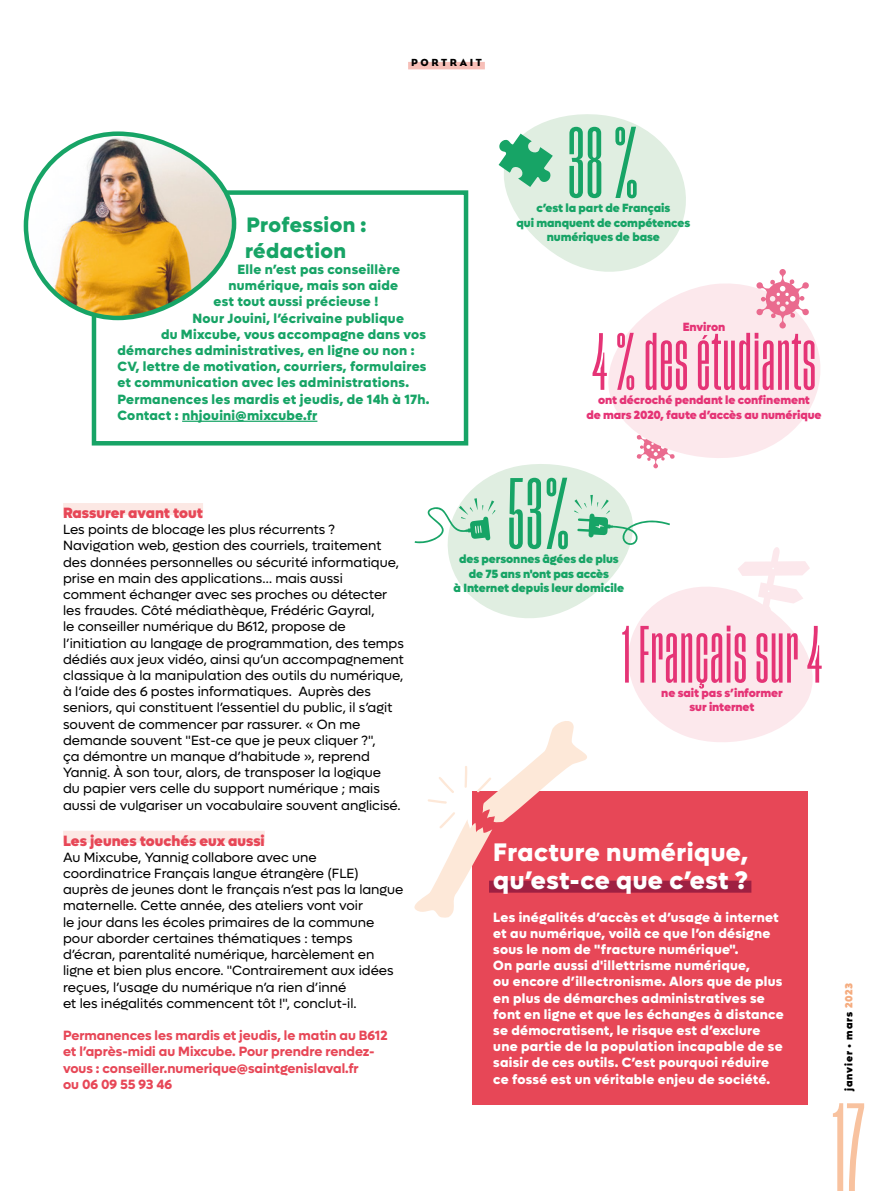
<style>
.page{position:relative;width:893px;height:1191px;background:#fff}
.page>*{position:absolute;margin:0;border:0;box-sizing:border-box;transform-origin:0 0}
.t1{font:500 93.9px "Tusker Grotesk 2500";color:#f8c29f}
.Texte-courant-regula{font:500 75px "Tusker Grotesk 2500";color:#17a466}
.Texte-courant-regula-2{font:500 60px "Tusker Grotesk 2500";letter-spacing:.02em;color:#e53476}
.Chapo-souligné{font:800 25.5px/28.5px "Lufga";letter-spacing:.02em;color:#fff}
.Texte-courant-regula-3{font:800 21px/25.2px "Lufga";letter-spacing:.02em;color:#17a466}
.Soustitre{font:900 15px "Lufga";color:#e74757}
.Texte-courant-regula-4{font:13.5px/16.2px "Lufga";color:#000}
.Chapo-souligné-2{font:800 13.5px/16.2px "Lufga";letter-spacing:.02em;color:#fff}
.Texte-courant-regula-5{font:800 13.5px "Lufga";letter-spacing:.02em;color:#17a466}
.Texte-courant-regula-6{font:700 13.5px/16.2px "Lufga";color:#e74757}
.Texte-courant-regula-7{font:900 12px/14.4px "Lufga";letter-spacing:-.005em;color:#17a466;text-align:center}
.Texte-courant-regula-8{font:900 12px/14.4px "Lufga";letter-spacing:-.005em;color:#e53476;text-align:center}
.t2{font:900 10.5px "Lufga";letter-spacing:.08em;color:#000}
.t3{font:10.5px "Eagle";letter-spacing:.25em;color:#000}
.s1{color:#f5ac7f}
</style>
<div class="page">
<div style="left:472px;top:791px;width:336px;height:314px;background:#e74757"></div>
<hr style="left:182px;top:420px;width:135px;height:2px;background:#17a466">
<div style="left:92px;top:190px;width:376px;height:255px;border:4px solid #17a466"></div>
<img style="left:26px;top:134px;width:208px;height:184px;border-radius:91px">
<div style="left:24px;top:131px;width:212px;height:189px;border:4px solid #17a466;border-radius:91px"></div>
<div style="left:63px;top:503px;width:140px;height:12px;background:#fce8e4"></div>
<div style="left:63px;top:830px;width:202px;height:12px;background:#fce8e4"></div>
<svg style="left:409px;top:114px;width:411px;height:804px"></svg>
<div style="left:408px;top:62px;width:77px;height:7px;background:#f7bfb8"></div>
<p class="t3" style="left:411px;top:56px;width:72px">PORTRAIT</p>
<p class="Texte-courant-regula-3" style="left:245px;top:213px;width:123px">Profession : rédaction</p>
<p class="Texte-courant-regula-5" style="left:237px;top:261px;width:164px">Elle n’est pas conseillère</p>
<p class="Texte-courant-regula-5" style="left:228px;top:277px;width:171px">numérique, mais son aide</p>
<p class="Texte-courant-regula-5" style="left:213px;top:293px;width:166px">est tout aussi précieuse !</p>
<p class="Texte-courant-regula-5" style="left:192px;top:310px;width:213px">Nour Jouini, l’écrivaine publique</p>
<p class="Texte-courant-regula-5" style="left:161px;top:326px;width:266px">du Mixcube, vous accompagne dans vos</p>
<p class="Texte-courant-regula-5" style="left:117px;top:342px;width:299px">démarches administratives, en ligne ou non :</p>
<p class="Texte-courant-regula-5" style="left:117px;top:358px;width:310px">CV, lettre de motivation, courriers, formulaires</p>
<p class="Texte-courant-regula-5" style="left:117px;top:374px;width:293px">et communication avec les administrations.</p>
<p class="Texte-courant-regula-5" style="left:117px;top:391px;width:313px">Permanences les mardis et jeudis, de 14h à 17h.</p>
<p class="Texte-courant-regula-5" style="left:117px;top:407px;width:201px">Contact : nhjouini@mixcube.fr</p>
<p class="Soustitre" style="left:63px;top:503px;width:141px">Rassurer avant tout</p>
<p class="Texte-courant-regula-4" style="left:63px;top:521px;width:342px">Les points de blocage les plus récurrents ?<br>Navigation web, gestion des courriels, traitement des données personnelles ou sécurité informatique, prise en main des applications… mais aussi comment échanger avec ses proches ou détecter les fraudes. Côté médiathèque, Frédéric Gayral,<br>le conseiller numérique du B612, propose de l’initiation au langage de programmation, des temps dédiés aux jeux vidéo, ainsi qu’un accompagnement classique à la manipulation des outils du numérique, à l’aide des 6 postes informatiques. Auprès des seniors, qui constituent l’essentiel du public, il s’agit souvent de commencer par rassurer. « On me demande souvent "Est-ce que je peux cliquer ?",<br>ça démontre un manque d’habitude », reprend Yannig. À son tour, alors, de transposer la logique<br>du papier vers celle du support numérique ; mais aussi de vulgariser un vocabulaire souvent anglicisé.</p>
<p class="Soustitre" style="left:63px;top:831px;width:203px">Les jeunes touchés eux aussi</p>
<p class="Texte-courant-regula-4" style="left:63px;top:849px;width:342px">Au Mixcube, Yannig collabore avec une coordinatrice Français langue étrangère (FLE) auprès de jeunes dont le français n’est pas la langue maternelle. Cette année, des ateliers vont voir<br>le jour dans les écoles primaires de la commune pour aborder certaines thématiques : temps d’écran, parentalité numérique, harcèlement en ligne et bien plus encore. "Contrairement aux idées reçues, l’usage du numérique n’a rien d’inné<br>et les inégalités commencent tôt !", conclut-il.</p>
<p class="Texte-courant-regula-6" style="left:63px;top:1027px;width:326px">Permanences les mardis et jeudis, le matin au B612 et l’après-midi au Mixcube. Pour prendre rendez&shy;vous : conseiller.numerique@saintgenislaval.fr<br>ou 06 09 55 93 46</p>
<p class="Texte-courant-regula" style="left:568px;top:119px;width:73px">38%</p>
<p class="Texte-courant-regula-7" style="left:517px;top:201px;width:175px">c’est la part de Français<br>qui manquent de compétences numériques de base</p>
<p class="Texte-courant-regula-8" style="left:683px;top:320px;width:44px">Environ</p>
<p class="Texte-courant-regula-2" style="left:592px;top:326px;width:225px">4% des étudiants</p>
<p class="Texte-courant-regula-8" style="left:586px;top:393px;width:237px">ont décroché pendant le confinement<br>de mars 2020, faute d’accès au numérique</p>
<p class="Texte-courant-regula" style="left:508px;top:470px;width:64px">53%</p>
<p class="Texte-courant-regula-7" style="left:454px;top:552px;width:172px">des personnes âgées de plus de 75 ans n'ont pas accès<br>à Internet depuis leur domicile</p>
<p class="Texte-courant-regula-2" style="left:622px;top:619px;width:202px">1 Français sur 4</p>
<p class="Texte-courant-regula-8" style="left:661px;top:685px;width:123px">ne sait pas s’informer</p>
<p class="Texte-courant-regula-8" style="left:690px;top:700px;width:66px">sur internet</p>
<p class="Chapo-souligné" style="left:493px;top:837px;width:256px">Fracture numérique, qu’est-ce que c’est ?</p>
<p class="Chapo-souligné-2" style="left:493px;top:908px;width:292px">Les inégalités d’accès et d’usage à internet et au numérique, voilà ce que l’on désigne sous le nom de "fracture numérique".<br>On parle aussi d'illettrisme numérique,<br>ou encore d’illectronisme. Alors que de plus en plus de démarches administratives se font en ligne et que les échanges à distance se démocratisent, le risque est d’exclure une partie de la population incapable de se saisir de ces outils. C’est pourquoi réduire ce fossé est un véritable enjeu de société.</p>
<p class="t2" style="left:843px;top:1091px;width:110px;rotate:-90deg">janvier • mars <span class="s1">2023</span></p>
<h1 class="t1" style="left:832px;top:1093px;width:34px">17</h1>
</div>
